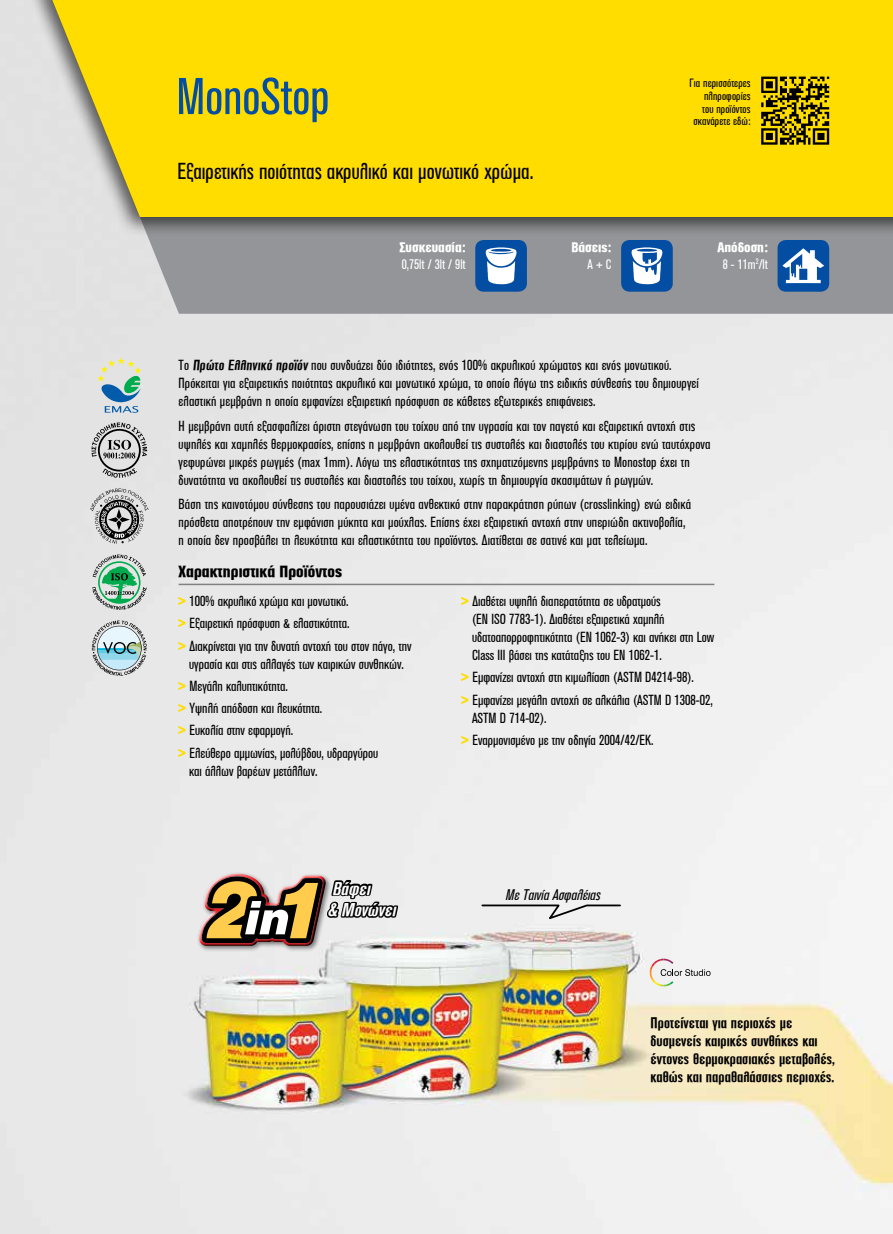
<style>
.page{position:relative;width:893px;height:1234px;background:#fff}
.page>*{position:absolute;margin:0;border:0;box-sizing:border-box;transform-origin:0 0}
.t1{font:condensed 51px "PF Akzidenz";color:#034ea2}
.t2{font:condensed 22.5px "PF Akzidenz";color:#000}
.t3{font:italic 700 condensed 18px/21.6px "PF Akzidenz";color:#fff}
.t4{font:900 condensed 15.75px "PF Akzidenz";color:#000}
.t5{font:700 condensed 15px/18px "PF Akzidenz";color:#000}
.t6{font:italic condensed 15px "PF Akzidenz";color:#000}
.t7{font:condensed 14.25px/18px "PF Akzidenz";letter-spacing:.01em;color:#000}
.t8{font:900 condensed 13.5px/16.5px "PF Akzidenz";color:#fff;text-align:center}
.t9{font:condensed 13.5px "PF Akzidenz";color:#fff}
.t10{font:condensed 11.7px/12.8px "PF Akzidenz";letter-spacing:.01em;color:#000;text-align:right}
.s1{font-weight:400}
.s2{font-weight:700}
.s3{font-weight:900;color:#fd0}
</style>
<div class="page">
<hr style="left:0;top:1233px;width:893px;height:1px;background:#000">
<img style="left:0;top:0;width:893px;height:1233px">
<svg style="left:52px;top:237px;width:841px;height:77px;fill:#939598"></svg>
<div style="left:27px;top:0;width:866px;height:237px;background:#000;opacity:.6"></div>
<svg style="left:52px;top:0;width:836px;height:217px;fill:#fd0"></svg>
<div style="left:888px;top:0;width:5px;height:217px;background:#fd0"></div>
<hr style="left:179px;top:583px;width:535px;height:2px;background:#808285">
<div style="left:777px;top:240px;width:52px;height:51px;background:#034ea2;border-radius:9px"></div>
<svg style="left:782px;top:248px;width:42px;height:35px"></svg>
<div style="left:621px;top:240px;width:52px;height:51px;background:#034ea2;border-radius:9px"></div>
<svg style="left:631px;top:247px;width:31px;height:37px"></svg>
<div style="left:475px;top:240px;width:52px;height:51px;background:#034ea2;border-radius:9px"></div>
<svg style="left:485px;top:247px;width:32px;height:37px"></svg>
<svg style="left:97px;top:357px;width:44px;height:55px"></svg>
<svg style="left:92px;top:554px;width:55px;height:55px"></svg>
<svg style="left:90px;top:488px;width:59px;height:55px"></svg>
<svg style="left:92px;top:422px;width:55px;height:55px"></svg>
<svg style="left:92px;top:620px;width:55px;height:55px"></svg>
<svg style="left:761px;top:77px;width:68px;height:68px"></svg>
<svg style="left:480px;top:903px;width:142px;height:18px"></svg>
<div style="left:196px;top:870px;width:136px;height:82px;background:#000;opacity:.5"></div>
<svg style="left:199px;top:945px;width:127px;height:2px"></svg>
<svg style="left:650px;top:958px;width:61px;height:28px"></svg>
<svg style="left:199px;top:868px;width:204px;height:77px"></svg>
<h1 class="t1" style="left:176px;top:68px;width:154px">MonoStop</h1>
<h2 class="t2" style="left:177px;top:158px;width:358px">Εξαιρετικής ποιότητας ακρυλικό και μονωτικό χρώμα.</h2>
<p class="t8" style="left:400px;top:239px;width:67px">Συσκευασία:</p>
<p class="t9" style="left:402px;top:256px;width:65px">0,75lt / 3lt / 9lt</p>
<p class="t8" style="left:571px;top:239px;width:42px">Βάσεις:</p>
<p class="t9" style="left:588px;top:256px;width:25px">A + C</p>
<p class="t10" style="left:690px;top:77px;width:62px">Για περισσότερες πληροφορίες<br>του προϊόντος σκανάρετε εδώ:</p>
<p class="t8" style="left:717px;top:239px;width:52px">Απόδοση:<br><span class="s1">8 - 11m</span><sup>2</sup><span class="s1">/lt</span></p>
<p class="t7" style="left:179px;top:356px;width:522px">Το <span class="s2">Πρώτο Ελληνικό προϊόν</span> που συνδυάζει δύο ιδιότητες, ενός 100% ακρυλικού χρώματος και ενός μονωτικού.<br>Πρόκειται για εξαιρετικής ποιότητας ακρυλικό και μονωτικό χρώμα, το οποίο λόγω της ειδικής σύνθεσής του δημιουργεί ελαστική μεμβράνη η οποία εμφανίζει εξαιρετική πρόσφυση σε κάθετες εξωτερικές επιφάνειες.</p>
<p class="t7" style="left:179px;top:417px;width:533px">Η μεμβράνη αυτή εξασφαλίζει άριστη στεγάνωση του τοίχου από την υγρασία και τον παγετό και εξαιρετική αντοχή στις υψηλές και χαμηλές θερμοκρασίες, επίσης η μεμβράνη ακολουθεί τις συστολές και διαστολές του κτιρίου ενώ ταυτόχρονα γεφυρώνει μικρές ρωγμές (max 1mm). Λόγω της ελαστικότητας της σχηματιζόμενης μεμβράνης το Monostop έχει τη δυνατότητα να ακολουθεί τις συστολές και διαστολές του τοίχου, χωρίς τη δημιουργία σκασιμάτων ή ρωγμών.</p>
<p class="t7" style="left:179px;top:495px;width:514px">Βάση της καινοτόμου σύνθεσης του παρουσιάζει υμένα ανθεκτικό στην παρακράτηση ρύπων (crosslinking) ενώ ειδικά πρόσθετα αποτρέπουν την εμφάνιση μύκητα και μούχλας. Επίσης έχει εξαιρετική αντοχή στην υπεριώδη ακτινοβολία, η οποία δεν προσβάλει τη λευκότητα και ελαστικότητα του προϊόντος. Διατίθεται σε σατινέ και ματ τελείωμα.</p>
<p class="t4" style="left:179px;top:562px;width:165px">Χαρακτηριστικά Προϊόντος</p>
<p class="t7" style="left:179px;top:590px;width:234px;line-height:22.2px"><span class="s3">&gt;</span> 100% ακρυλικό χρώμα και μονωτικό.<br><span class="s3">&gt;</span> Εξαιρετική πρόσφυση &amp; ελαστικότητα.<br><span class="s3">&gt;</span> Διακρίνεται για την δυνατή αντοχή του στον πάγο, την</p>
<p class="t7" style="left:179px;top:652px;width:227px;line-height:22.2px;text-indent:11px">υγρασία και στις αλλαγές των καιρικών συνθηκών. <span class="s3">&gt;</span> Μεγάλη καλυπτικότητα.<br><span class="s3">&gt;</span> Υψηλή απόδοση και λευκότητα.<br><span class="s3">&gt;</span> Ευκολία στην εφαρμογή.<br><span class="s3">&gt;</span> Ελεύθερο αμμωνίας, μολύβδου, υδραργύρου</p>
<p class="t7" style="left:189px;top:761px;width:130px">και άλλων βαρέων μετάλλων.</p>
<p class="t7" style="left:472px;top:592px;width:244px;text-indent:-11px"><span class="s3">&gt;</span> Διαθέτει υψηλή διαπερατότητα σε υδρατμούς<br>(EN ISO 7783-1). Διαθέτει εξαιρετικά χαμηλή υδατοαπορροφητικότητα (EN 1062-3) και ανήκει στη Low Class III βάσει της κατάταξης του EN 1062-1.</p>
<p class="t7" style="left:461px;top:666px;width:253px;line-height:22.2px"><span class="s3">&gt;</span> Εμφανίζει αντοχή στη κιμωλίαση (ASTM D4214-98).<br><span class="s3">&gt;</span> Εμφανίζει μεγάλη αντοχή σε αλκάλια (ASTM D 1308-02,</p>
<p class="t7" style="left:461px;top:706px;width:194px;line-height:22.2px;text-indent:11px">ASTM D 714-02).<br><span class="s3">&gt;</span> Εναρμονισμένο με την οδηγία 2004/42/ΕΚ.</p>
<p class="t3" style="left:327px;top:877px;width:74px">Βάφει<br>&amp; Μονώνει</p>
<p class="t6" style="left:505px;top:886px;width:100px">ΜεΤαινίαΑσφαλέιας</p>
<p class="t5" style="left:651px;top:1013px;width:186px">Προτείνεται για περιοχές με δυσμενείς καιρικές συνθήκες και έντονες θερμοκρασιακές μεταβολές, καθώς και παραθαλάσσιες περιοχές.</p>
</div>
